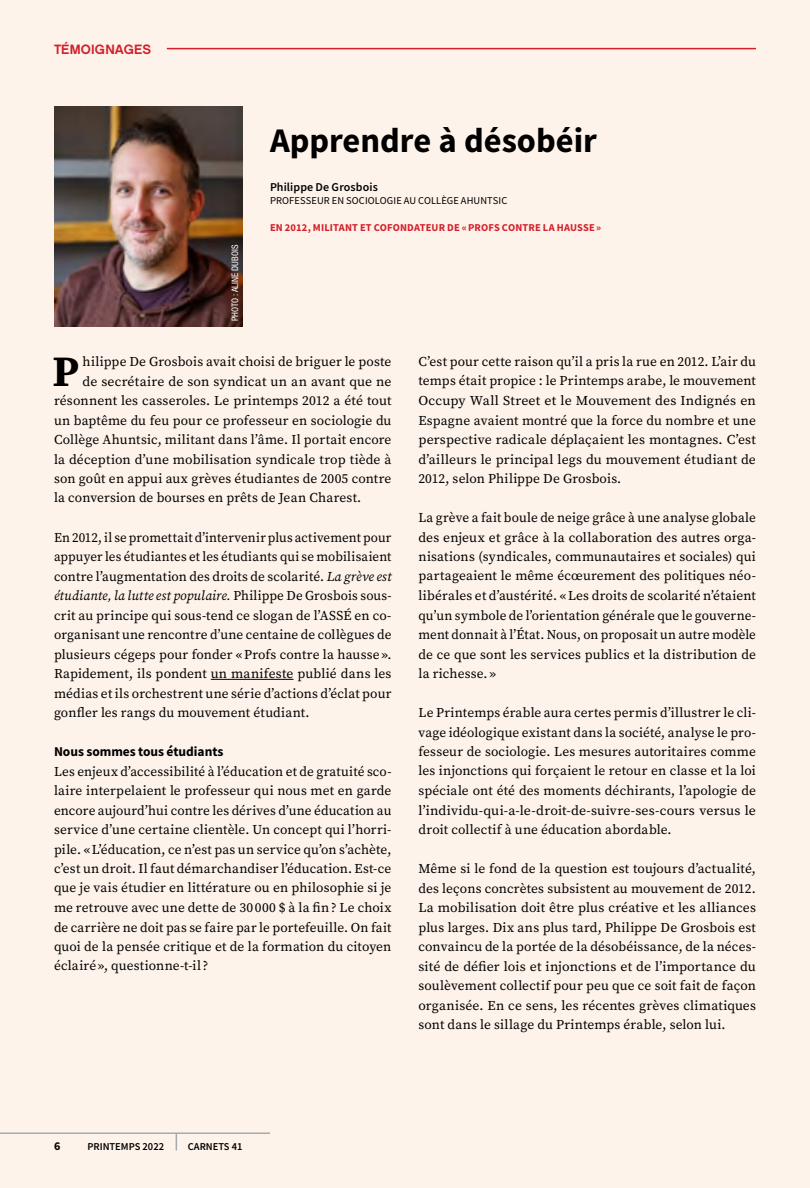
<style>
.page{position:relative;width:810px;height:1188px;background:#fef3eb}
.page>*{position:absolute;margin:0;border:0;box-sizing:border-box;transform-origin:0 0}
.t1{font:43.2px "Source Serif Variable";color:#000}
.t2{font:700 34.5px "Source Sans Pro";color:#000}
.t3{font:13.5px/19.5px "Source Serif Variable";letter-spacing:.01em;color:#000;text-align:justify}
.t4{font:13.5px "Source Sans Variable";letter-spacing:.045em;color:#000}
.t5{font:13.5px "Chalet New York Nineteen Sixty";letter-spacing:.015em;color:#d3202a}
.t6{font:12px "Source Sans Variable";letter-spacing:.04em;color:#000}
.t7{font:700 10.5px "Source Sans Pro";letter-spacing:.01em;color:#d3202a}
.t8{font:10.5px "Source Sans Pro";letter-spacing:.01em;color:#000}
.t9{font:10.5px "Source Sans Variable";letter-spacing:.035em;color:#000}
.t10{font:condensed 9px "Helvetica Neue";color:#fff}
.s1{font-style:italic}
</style>
<div class="page">
<hr style="left:167px;top:48px;width:589px;height:1px;background:#d3202a">
<hr style="left:0;top:1132px;width:270px;height:2px;background:#a7a9ac">
<svg style="left:176px;top:1134px;width:1px;height:16px"></svg>
<hr style="left:211px;top:679px;width:82px;height:1px;background:#000">
<img style="left:54px;top:107px;width:188px;height:220px">
<p class="t5" style="left:54px;top:41px;width:99px">TÉMOIGNAGES</p>
<p class="t10" style="left:230px;top:321px;width:78px;rotate:-90deg">PHOTO : ALINE DUBOIS</p>
<h2 class="t2" style="left:270px;top:118px;width:328px">Apprendre à désobéir</h2>
<p class="t6" style="left:270px;top:179px;width:109px">Philippe De Grosbois</p>
<p class="t8" style="left:270px;top:194px;width:239px">PROFESSEUR EN SOCIOLOGIE AU COLLÈGE AHUNTSIC</p>
<p class="t7" style="left:270px;top:221px;width:333px">EN 2012, MILITANT ET COFONDATEUR DE «PROFS CONTRE LA HAUSSE»</p>
<h1 class="t1" style="left:53px;top:342px;width:27px">P</h1>
<p class="t3" style="left:83px;top:352px;width:310px">hilippe De Grosbois avait choisi de briguer le poste</p>
<p class="t3" style="left:83px;top:371px;width:310px">de secrétaire de son syndicat un an avant que ne</p>
<p class="t3" style="left:54px;top:391px;width:339px">résonnent les casseroles. Le printemps 2012 a été tout</p>
<p class="t3" style="left:54px;top:410px;width:339px">un baptême du feu pour ce professeur en sociologie du</p>
<p class="t3" style="left:54px;top:430px;width:339px">Collège Ahuntsic, militant dans l’âme. Il portait encore</p>
<p class="t3" style="left:54px;top:449px;width:339px">la déception d’une mobilisation syndicale trop tiède à</p>
<p class="t3" style="left:54px;top:469px;width:339px">son goût en appui aux grèves étudiantes de 2005 contre</p>
<p class="t3" style="left:54px;top:488px;width:309px">la conversion de bourses en prêts de Jean Charest.</p>
<p class="t3" style="left:54px;top:527px;width:339px">En 2012, il se promettait d’intervenir plus activement pour appuyer les étudiantes et les étudiants qui se mobilisaient contre l’augmentation des droits de scolarité. <span class="s1">La grève est étudiante, la lutte est populaire.</span> Philippe De Grosbois sous&shy;crit au principe qui sous-tend ce slogan de l’ASSÉ en co&shy;organisant une rencontre d’une centaine de collègues de plusieurs cégeps pour fonder «Profs contre la hausse».<br>Rapidement, ils pondent un manifeste publié dans les médias et ils orchestrent une série d’actions d’éclat pour gonfler les rangs du mouvement étudiant.</p>
<p class="t4" style="left:54px;top:743px;width:170px">Nous sommes tous étudiants</p>
<p class="t3" style="left:54px;top:761px;width:339px">Les enjeux d’accessibilité à l’éducation et de gratuité sco&shy;laire interpelaient le professeur qui nous met en garde encore aujourd’hui contre les dérives d’une éducation au service d’une certaine clientèle. Un concept qui l’horri&shy;pile. «L’éducation, ce n’est pas un service qu’on s’achète, c’est un droit. Il faut démarchandiser l’éducation. Est-ce que je vais étudier en littérature ou en philosophie si je me retrouve avec une dette de 30 000 $ à la fin? Le choix de carrière ne doit pas se faire par le portefeuille. On fait quoi de la pensée critique et de la formation du citoyen éclairé», questionne-t-il ?</p>
<p class="t3" style="left:418px;top:352px;width:339px">C’est pour cette raison qu’il a pris la rue en 2012. L’air du temps était propice : le Printemps arabe, le mouvement Occupy Wall Street et le Mouvement des Indignés en Espagne avaient montré que la force du nombre et une perspective radicale déplaçaient les montagnes. C’est d’ailleurs le principal legs du mouvement étudiant de 2012, selon Philippe De Grosbois.</p>
<p class="t3" style="left:418px;top:508px;width:339px">La grève a fait boule de neige grâce à une analyse globale des enjeux et grâce à la collaboration des autres orga&shy;nisations (syndicales, communautaires et sociales) qui partageaient le même écœurement des politiques néo&shy;libérales et d’austérité. «Les droits de scolarité n’étaient qu’un symbole de l’orientation générale que le gouverne&shy;ment donnait à l’État. Nous, on proposait un autre modèle de ce que sont les services publics et la distribution de la richesse. »</p>
<p class="t3" style="left:418px;top:703px;width:339px">Le Printemps érable aura certes permis d’illustrer le cli&shy;vage idéologique existant dans la société, analyse le pro&shy;fesseur de sociologie. Les mesures autoritaires comme les injonctions qui forçaient le retour en classe et la loi spéciale ont été des moments déchirants, l’apologie de l’individu-qui-a-le-droit-de-suivre-ses-cours versus le droit collectif à une éducation abordable.</p>
<p class="t3" style="left:418px;top:859px;width:339px">Même si le fond de la question est toujours d’actualité, des leçons concrètes subsistent au mouvement de 2012.<br>La mobilisation doit être plus créative et les alliances plus larges. Dix ans plus tard, Philippe De Grosbois est convaincu de la portée de la désobéissance, de la néces&shy;sité de défier lois et injonctions et de l’importance du soulèvement collectif pour peu que ce soit fait de façon organisée. En ce sens, les récentes grèves climatiques sont dans le sillage du Printemps érable, selon lui.</p>
<p class="t6" style="left:54px;top:1139px;width:7px">6</p>
<p class="t9" style="left:87px;top:1140px;width:78px">PRINTEMPS 2022</p>
<p class="t9" style="left:188px;top:1141px;width:56px">CARNETS 41</p>
</div>
